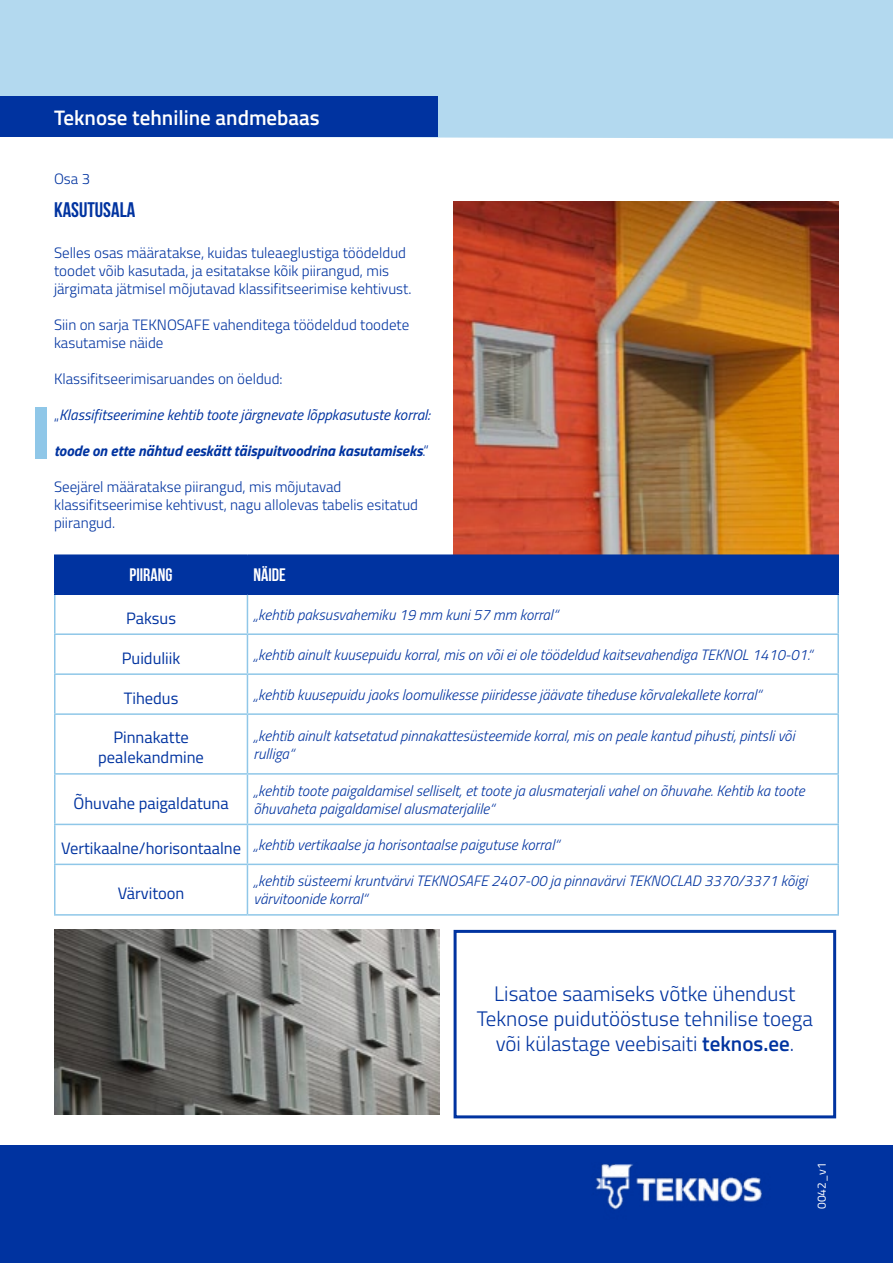
<style>
.page{position:relative;width:893px;height:1263px;background:#fff}
.page>*{position:absolute;margin:0;border:0;box-sizing:border-box;transform-origin:0 0}
.t1{font:300 21px/25.2px "Titillium";color:#0033a0;text-align:center}
.t2{font:600 21px "Titillium Web";color:#fff}
.t3{font:700 21px "Bebas Neue";color:#0033a0}
.t4{font:700 18px "Bebas Neue";color:#fff}
.t5{font:16.5px/19.8px "Titillium Web";color:#0033a0;text-align:center}
.t6{font:italic 300 15px/18px "Titillium";color:#0033a0}
.t7{font:300 15px/18px "Titillium";color:#0033a0}
.t8{font:italic 15px "Titillium Web";color:#0033a0}
.t9{font:italic 700 15px "Titillium Web";color:#0033a0}
.t10{font:12px "Titillium Web";color:#fff}
.s1{font-family:"Titillium";font-weight:300;font-style:normal}
.s2{font-family:"Titillium Web";font-weight:400;font-style:normal;font-size:16.5px}
.s3{font-family:"Titillium Web";font-weight:600}
</style>
<div class="page">
<div style="left:0;top:1146px;width:893px;height:117px;background:#0033a0"></div>
<div style="left:0;top:0;width:893px;height:139px;background:#b3d9ef"></div>
<div style="left:0;top:96px;width:438px;height:41px;background:#0033a0"></div>
<img style="left:595px;top:1164px;width:167px;height:46px">
<div style="left:454px;top:930px;width:382px;height:188px;border:3px solid #0033a0"></div>
<div style="left:35px;top:407px;width:12px;height:51px;background:#8fc7e8"></div>
<img style="left:454px;top:201px;width:385px;height:353px">
<div style="left:56px;top:556px;width:781px;height:37px;background:#0033a0"></div>
<hr style="left:54px;top:595px;width:2px;height:38px;background:#8fc7e8">
<hr style="left:247px;top:595px;width:1px;height:38px;background:#8fc7e8">
<hr style="left:837px;top:595px;width:2px;height:38px;background:#8fc7e8">
<hr style="left:54px;top:633px;width:193px;height:2px;background:#8fc7e8">
<hr style="left:54px;top:635px;width:2px;height:38px;background:#8fc7e8">
<hr style="left:247px;top:633px;width:592px;height:2px;background:#8fc7e8">
<hr style="left:247px;top:635px;width:1px;height:38px;background:#8fc7e8">
<hr style="left:837px;top:635px;width:2px;height:38px;background:#8fc7e8">
<hr style="left:54px;top:673px;width:193px;height:2px;background:#8fc7e8">
<hr style="left:54px;top:675px;width:2px;height:38px;background:#8fc7e8">
<hr style="left:247px;top:673px;width:592px;height:2px;background:#8fc7e8">
<hr style="left:247px;top:675px;width:1px;height:38px;background:#8fc7e8">
<hr style="left:837px;top:675px;width:2px;height:38px;background:#8fc7e8">
<hr style="left:54px;top:713px;width:193px;height:2px;background:#8fc7e8">
<hr style="left:54px;top:715px;width:2px;height:58px;background:#8fc7e8">
<hr style="left:247px;top:713px;width:592px;height:2px;background:#8fc7e8">
<hr style="left:247px;top:715px;width:1px;height:58px;background:#8fc7e8">
<hr style="left:837px;top:715px;width:2px;height:58px;background:#8fc7e8">
<hr style="left:54px;top:773px;width:193px;height:2px;background:#8fc7e8">
<hr style="left:54px;top:775px;width:2px;height:49px;background:#8fc7e8">
<hr style="left:247px;top:773px;width:592px;height:2px;background:#8fc7e8">
<hr style="left:247px;top:775px;width:1px;height:49px;background:#8fc7e8">
<hr style="left:837px;top:775px;width:2px;height:49px;background:#8fc7e8">
<hr style="left:54px;top:824px;width:193px;height:1px;background:#8fc7e8">
<hr style="left:54px;top:825px;width:2px;height:39px;background:#8fc7e8">
<hr style="left:247px;top:824px;width:592px;height:1px;background:#8fc7e8">
<hr style="left:247px;top:825px;width:1px;height:39px;background:#8fc7e8">
<hr style="left:837px;top:825px;width:2px;height:39px;background:#8fc7e8">
<hr style="left:54px;top:864px;width:193px;height:1px;background:#8fc7e8">
<hr style="left:54px;top:865px;width:2px;height:49px;background:#8fc7e8">
<hr style="left:247px;top:864px;width:592px;height:1px;background:#8fc7e8">
<hr style="left:247px;top:865px;width:1px;height:49px;background:#8fc7e8">
<hr style="left:837px;top:865px;width:2px;height:49px;background:#8fc7e8">
<hr style="left:54px;top:914px;width:193px;height:2px;background:#8fc7e8">
<hr style="left:247px;top:914px;width:592px;height:2px;background:#8fc7e8">
<hr style="left:54px;top:554px;width:193px;height:2px;background:#0033a0">
<hr style="left:54px;top:556px;width:2px;height:37px;background:#0033a0">
<hr style="left:247px;top:554px;width:592px;height:2px;background:#0033a0">
<hr style="left:247px;top:556px;width:1px;height:37px;background:#0033a0">
<hr style="left:837px;top:556px;width:2px;height:37px;background:#0033a0">
<hr style="left:54px;top:593px;width:193px;height:2px;background:#0033a0">
<hr style="left:247px;top:593px;width:592px;height:2px;background:#0033a0">
<img style="left:54px;top:930px;width:385px;height:184px">
<h1 class="t2" style="left:54px;top:102px;width:267px">Teknose tehniline andmebaas</h1>
<p class="t7" style="left:54px;top:169px;width:38px">Osa 3</p>
<h1 class="t3" style="left:54px;top:198px;width:83px">KASUTUSALA</h1>
<p class="t7" style="left:54px;top:243px;width:359px">Selles osas määratakse, kuidas tuleaeglustiga töödeldud toodet võib kasutada, ja esitatakse kõik piirangud, mis järgimata jätmisel mõjutavad klassifitseerimise kehtivust.</p>
<p class="t7" style="left:54px;top:315px;width:357px">Siin on sarja TEKNOSAFE vahenditega töödeldud toodete kasutamise näide</p>
<p class="t7" style="left:54px;top:369px;width:230px">Klassifitseerimisaruandes on öeldud:</p>
<p class="t8" style="left:54px;top:404px;width:377px"><span class="s1">„</span>Klassifitseerimine kehtib toote järgnevate lõppkasutuste korral:</p>
<p class="t9" style="left:54px;top:439px;width:376px">toode on ette nähtud eeskätt täispuitvoodrina kasutamiseks<span class="s1">.“</span></p>
<p class="t7" style="left:54px;top:477px;width:366px">Seejärel määratakse piirangud, mis mõjutavad klassifitseerimise kehtivust, nagu allolevas tabelis esitatud piirangud.</p>
<p class="t4" style="left:130px;top:565px;width:44px">PIIRANG</p>
<p class="t4" style="left:253px;top:565px;width:34px">NÄIDE</p>
<p class="t5" style="left:126px;top:607px;width:51px">Paksus</p>
<p class="t6" style="left:253px;top:605px;width:306px">„kehtib paksusvahemiku 19 mm kuni 57 mm korral“</p>
<p class="t5" style="left:122px;top:647px;width:60px">Puiduliik</p>
<p class="t6" style="left:253px;top:645px;width:561px">„kehtib ainult kuusepuidu korral, mis on või ei ole töödeldud kaitsevahendiga TEKNOL 1410-01.“</p>
<p class="t5" style="left:124px;top:687px;width:56px">Tihedus</p>
<p class="t6" style="left:253px;top:685px;width:509px">„kehtib kuusepuidu jaoks loomulikesse piiridesse jäävate tiheduse kõrvalekallete korral“</p>
<p class="t5" style="left:98px;top:727px;width:107px">Pinnakatte pealekandmine</p>
<p class="t6" style="left:253px;top:726px;width:543px">„kehtib ainult katsetatud pinnakattesüsteemide korral, mis on peale kantud pihusti, pintsli või rulliga“</p>
<p class="t5" style="left:73px;top:792px;width:157px">Õhuvahe paigaldatuna</p>
<p class="t6" style="left:253px;top:781px;width:553px">„kehtib toote paigaldamisel selliselt, et toote ja alusmaterjali vahel on õhuvahe. Kehtib ka toote õhuvaheta paigaldamisel alusmaterjalile“</p>
<p class="t6" style="left:61px;top:835px;width:500px"><span class="s2">Vertikaalne/horisontaalne</span> „kehtib vertikaalse ja horisontaalse paigutuse korral“</p>
<p class="t5" style="left:118px;top:882px;width:68px">Värvitoon</p>
<p class="t6" style="left:253px;top:871px;width:555px">„kehtib süsteemi kruntvärvi TEKNOSAFE 2407-00 ja pinnavärvi TEKNOCLAD 3370/3371 kõigi värvitoonide korral“</p>
<h1 class="t1" style="left:477px;top:980px;width:338px">Lisatoe saamiseks võtke ühendust<br>Teknose puidutööstuse tehnilise toega või külastage veebisaiti <span class="s3">teknos.ee</span>.</h1>
<p class="t10" style="left:813px;top:1209px;width:48px;rotate:-90deg">0042_v1</p>
</div>
